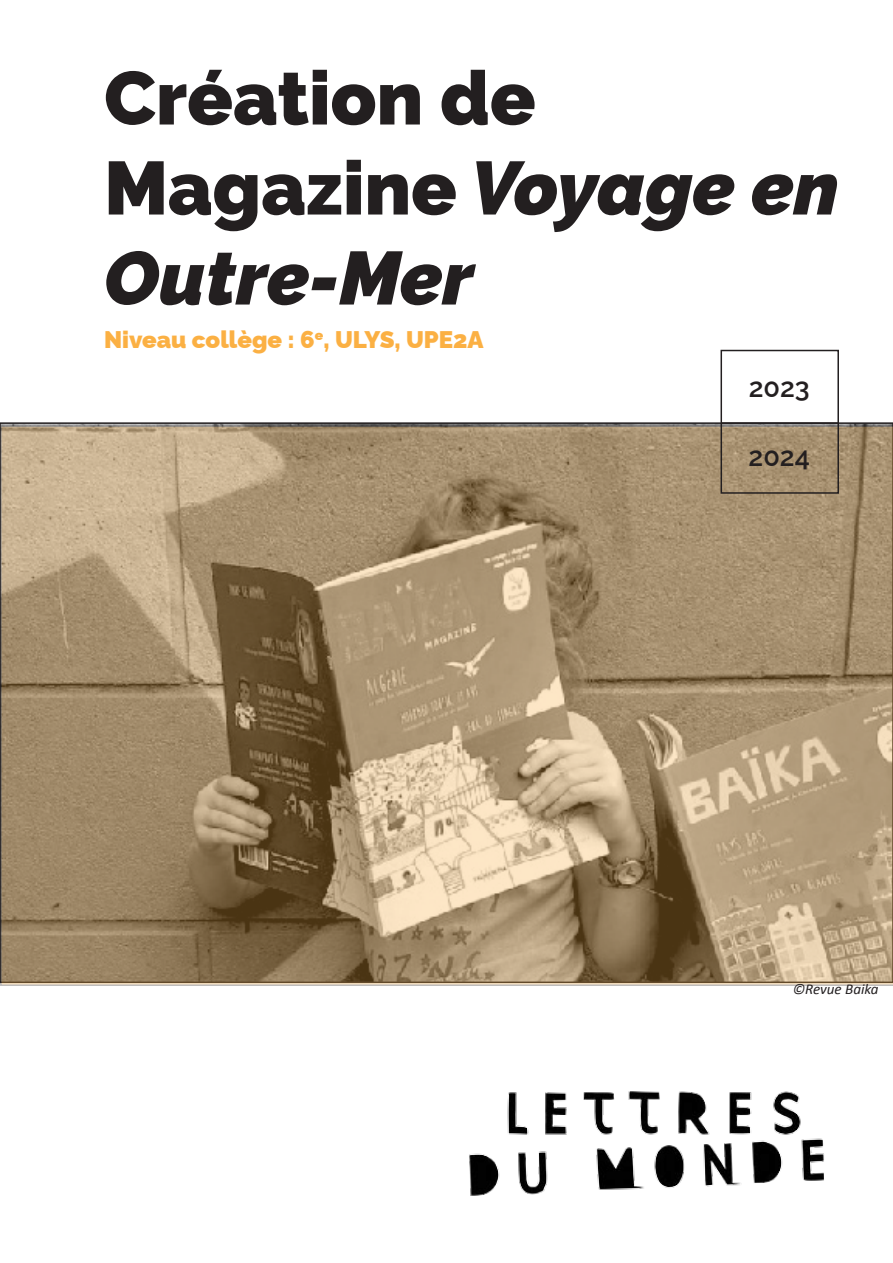
<style>
.page{position:relative;width:893px;height:1263px;background:#fff}
.page>*{position:absolute;margin:0;border:0;box-sizing:border-box;transform-origin:0 0}
.t1{font:900 75px/90px "Raleway";color:#231f20}
.t2{font:600 27px "Raleway";color:#231f20}
.t3{font:900 24px "Raleway";color:#fbb043}
.t4{font:italic 15px "Calibri";color:#231f20}
.s1{font-style:italic}
</style>
<div class="page">
<hr style="left:721px;top:422px;width:118px;height:2px;background:#231f20">
<img style="left:469px;top:1091px;width:355px;height:105px">
<svg style="left:0;top:425px;width:893px;height:561px;background:#a6906f"></svg>
<div style="left:720px;top:350px;width:119px;height:144px;border:2px solid #231f20"></div>
<p class="t1" style="left:104px;top:45px;width:736px">Création de<br>Magazine <span class="s1">Voyage en<br>Outre-Mer</span></p>
<p class="t3" style="left:104px;top:320px;width:381px">Niveau collège : 6<sup>e</sup>, ULYS, UPE2A</p>
<p class="t2" style="left:749px;top:366px;width:63px">2023</p>
<p class="t2" style="left:748px;top:434px;width:63px">2024</p>
<p class="t4" style="left:793px;top:978px;width:87px">©Revue Baika</p>
</div>
